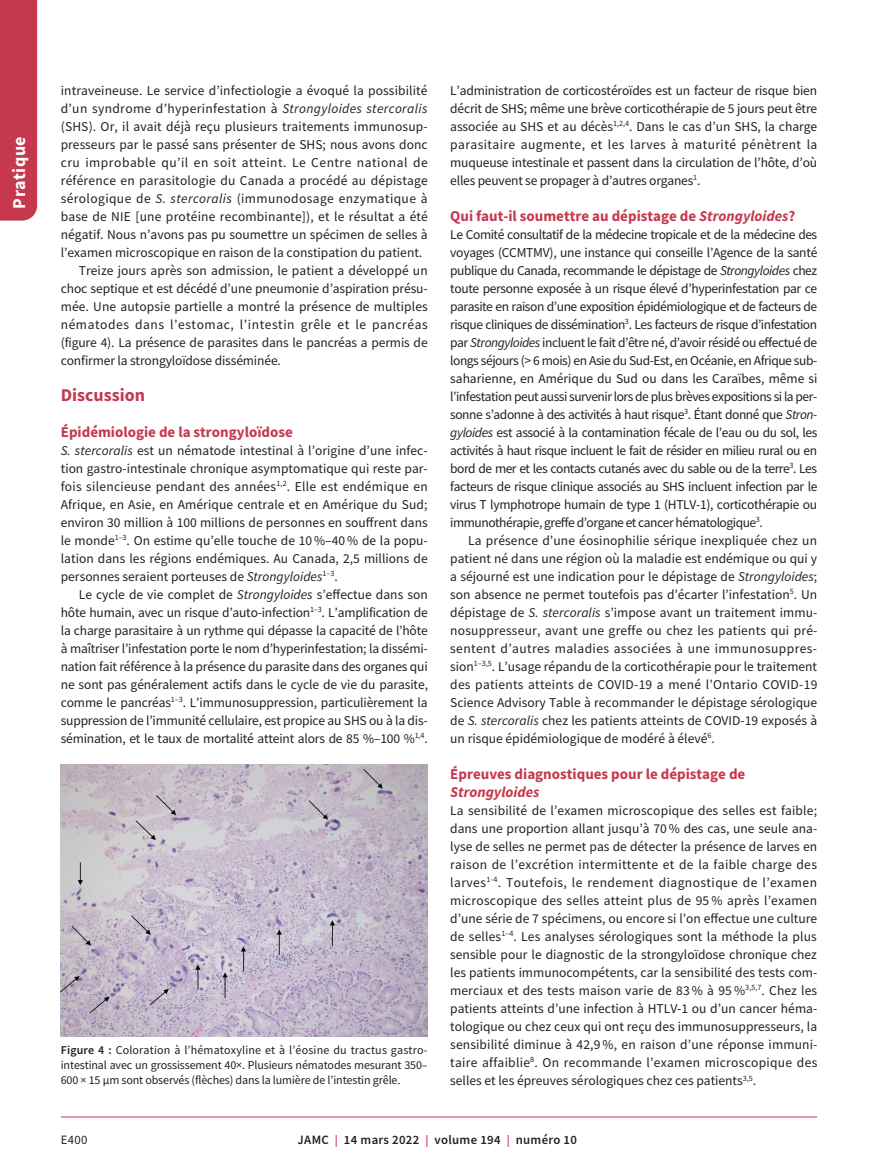
<style>
.page{position:relative;width:878px;height:1175px;background:#fff}
.page>*{position:absolute;margin:0;border:0;box-sizing:border-box;transform-origin:0 0}
.t1{font:700 18px "Source Sans Pro";color:#c5384e}
.t2{font:700 18px "Source Sans Pro";letter-spacing:.025em;color:#fff}
.t3{font:700 15px "Source Sans Pro";color:#c5384e}
.t4{font:italic 700 15px "Source Sans Pro";color:#c5384e}
.t5{font:13.5px/18px "Source Sans Pro";color:#231f20;text-align:justify}
.t6{font:13.5px "Source Sans Pro";letter-spacing:.04em;color:#231f20}
.t7{font:13.5px "Source Sans Pro";letter-spacing:.025em;color:#231f20}
.t8{font:13.5px "Source Sans Pro";letter-spacing:.03em;color:#231f20}
.t9{font:600 12.75px "Source Sans Pro";letter-spacing:.025em;color:#231f20}
.t10{font:12.75px "Source Sans Pro";color:#231f20}
.t11{font:12px/15px "Source Sans Pro";letter-spacing:-.01em;color:#231f20;text-align:justify}
.s1{font-style:italic}
.s2{font-weight:600}
.s3{font-size:12px;color:#c5384e}
</style>
<div class="page">
<div style="left:0;top:0;width:37px;height:220px;background:#c5384e"></div>
<hr style="left:61px;top:1116px;width:756px;height:1px;background:#c5384e">
<img style="left:61px;top:765px;width:366px;height:271px">
<h1 class="t2" style="left:7px;top:208px;width:74px;rotate:-90deg">Pratique</h1>
<p class="t5" style="left:61px;top:81px;width:368px">intraveineuse. Le service d’infectiologie a évoqué la possibilité</p>
<p class="t7" style="left:61px;top:99px;width:368px">d’un syndrome d’hyperinfestation à <span class="s1">Strongyloides stercoralis</span></p>
<p class="t5" style="left:61px;top:117px;width:368px">(SHS). Or, il avait déjà reçu plusieurs traitements immunosup-</p>
<p class="t5" style="left:61px;top:135px;width:368px">presseurs par le passé sans présenter de SHS; nous avons donc</p>
<p class="t6" style="left:61px;top:153px;width:368px">cru improbable qu’il en soit atteint. Le Centre national de</p>
<p class="t5" style="left:61px;top:171px;width:368px">référence en parasitologie du Canada a procédé au dépistage</p>
<p class="t8" style="left:61px;top:189px;width:368px">sérologique de <span class="s1">S. stercoralis</span> (immunodosage enzymatique à</p>
<p class="t5" style="left:61px;top:207px;width:369px">base de NIE [une protéine recombinante]), et le résultat a été</p>
<p class="t5" style="left:61px;top:225px;width:368px">négatif. Nous n’avons pas pu soumettre un spécimen de selles à</p>
<p class="t5" style="left:61px;top:243px;width:363px">l’examen microscopique en raison de la constipation du patient.</p>
<p class="t5" style="left:79px;top:261px;width:350px">Treize jours après son admission, le patient a développé un</p>
<p class="t5" style="left:61px;top:279px;width:368px">choc septique et est décédé d’une pneumonie d’aspiration présu-</p>
<p class="t5" style="left:61px;top:297px;width:368px">mée. Une autopsie partielle a montré la présence de multiples</p>
<p class="t6" style="left:61px;top:315px;width:368px">nématodes dans l’estomac, l’intestin grêle et le pancréas</p>
<p class="t5" style="left:61px;top:333px;width:368px">(figure 4). La présence de parasites dans le pancréas a permis de</p>
<p class="t5" style="left:61px;top:351px;width:222px">confirmer la strongyloïdose disséminée.</p>
<h1 class="t1" style="left:61px;top:382px;width:86px">Discussion</h1>
<p class="t3" style="left:61px;top:421px;width:233px">Épidémiologie de la strongyloïdose</p>
<p class="t5" style="left:61px;top:441px;width:368px"><span class="s1">S. stercoralis</span> est un nématode intestinal à l’origine d’une infec&shy;tion gastro-intestinale chronique asymptomatique qui reste par&shy;fois silencieuse pendant des années<sup>1,2</sup>. Elle est endémique en Afrique, en Asie, en Amérique centrale et en Amérique du Sud; environ 30 million à 100 millions de personnes en souffrent dans le monde<sup>1–3</sup>. On estime qu’elle touche de 10 %–40 % de la popu&shy;lation dans les régions endémiques. Au Canada, 2,5 millions de personnes seraient porteuses de <span class="s1">Strongyloides</span><sup>1–3</sup>.</p>
<p class="t5" style="left:61px;top:585px;width:369px;text-indent:18px">Le cycle de vie complet de <span class="s1">Strongyloides</span> s’effectue dans son hôte humain, avec un risque d’auto-infection<sup>1–3</sup>. L’amplification de la charge parasitaire à un rythme qui dépasse la capacité de l’hôte à maîtriser l’infestation porte le nom d’hyperinfestation; la dissémi&shy;nation fait référence à la présence du parasite dans des organes qui ne sont pas généralement actifs dans le cycle de vie du parasite, comme le pancréas<sup>1–3</sup>. L’immunosuppression, particulièrement la suppression de l’immunité cellulaire, est propice au SHS ou à la dis&shy;sémination, et le taux de mortalité atteint alors de 85 %–100 %<sup>1,4</sup>.</p>
<p class="t11" style="left:61px;top:1042px;width:368px"><span class="s2">Figure 4 :</span> Coloration à l’hématoxyline et à l’éosine du tractus gastro&shy;intestinal avec un grossissement 40×. Plusieurs nématodes mesurant 350– 600 × 15 µm sont observés (flèches) dans la lumière de l’intestin grêle.</p>
<p class="t5" style="left:450px;top:81px;width:368px">L’administration de corticostéroïdes est un facteur de risque bien décrit de SHS; même une brève corticothérapie de 5 jours peut être associée au SHS et au décès<sup>1,2,4</sup>. Dans le cas d’un SHS, la charge parasitaire augmente, et les larves à maturité pénètrent la muqueuse intestinale et passent dans la circulation de l’hôte, d’où elles peuvent se propager à d’autres organes<sup>1</sup>.</p>
<p class="t3" style="left:450px;top:205px;width:347px">Qui faut-il soumettre au dépistage de <span class="s1">Strongyloides</span>?</p>
<p class="t5" style="left:450px;top:225px;width:369px">Le Comité consultatif de la médecine tropicale et de la médecine des voyages (CCMTMV), une instance qui conseille l’Agence de la santé publique du Canada, recommande le dépistage de <span class="s1">Strongyloides</span> chez toute personne exposée à un risque élevé d’hyperinfestation par ce parasite en raison d’une exposition épidémiologique et de facteurs de risque cliniques de dissémination<sup>3</sup>. Les facteurs de risque d’infestation par <span class="s1">Strongyloides</span> incluent le fait d’être né, d’avoir résidé ou effectué de longs séjours (&gt; 6 mois) en Asie du Sud-Est, en Océanie, en Afrique sub&shy;saharienne, en Amérique du Sud ou dans les Caraïbes, même si l’infestation peut aussi survenir lors de plus brèves expositions si la per&shy;sonne s’adonne à des activités à haut risque<sup>3</sup>. Étant donné que <span class="s1">Stron&shy;gyloides</span> est associé à la contamination fécale de l’eau ou du sol, les activités à haut risque incluent le fait de résider en milieu rural ou en bord de mer et les contacts cutanés avec du sable ou de la terre<sup>3</sup>. Les facteurs de risque clinique associés au SHS incluent infection par le virus T lymphotrope humain de type 1 (HTLV-1), corticothérapie ou immunothérapie, greffe d’organe et cancer hématologique<sup>3</sup>.</p>
<p class="t5" style="left:450px;top:531px;width:368px;text-indent:18px">La présence d’une éosinophilie sérique inexpliquée chez un patient né dans une région où la maladie est endémique ou qui y a séjourné est une indication pour le dépistage de <span class="s1">Strongyloides</span>; son absence ne permet toutefois pas d’écarter l’infestation<sup>5</sup>. Un dépistage de <span class="s1">S. stercoralis</span> s’impose avant un traitement immu&shy;nosuppresseur, avant une greffe ou chez les patients qui pré&shy;sentent d’autres maladies associées à une immunosuppres&shy;sion<sup>1–3,5</sup>. L’usage répandu de la corticothérapie pour le traitement des patients atteints de COVID-19 a mené l’Ontario COVID-19<br>Science Advisory Table à recommander le dépistage sérologique de <span class="s1">S. stercoralis</span> chez les patients atteints de COVID-19 exposés à un risque épidémiologique de modéré à élevé<sup>6</sup>.</p>
<p class="t3" style="left:450px;top:763px;width:296px">Épreuves diagnostiques pour le dépistage de</p>
<p class="t4" style="left:450px;top:781px;width:91px">Strongyloides</p>
<p class="t5" style="left:450px;top:801px;width:368px">La sensibilité de l’examen microscopique des selles est faible; dans une proportion allant jusqu’à 70 % des cas, une seule ana&shy;lyse de selles ne permet pas de détecter la présence de larves en raison de l’excrétion intermittente et de la faible charge des larves<sup>1-4</sup>. Toutefois, le rendement diagnostique de l’examen microscopique des selles atteint plus de 95 % après l’examen d’une série de 7 spécimens, ou encore si l’on effectue une culture de selles<sup>1–4</sup>. Les analyses sérologiques sont la méthode la plus sensible pour le diagnostic de la strongyloïdose chronique chez les patients immunocompétents, car la sensibilité des tests com&shy;merciaux et des tests maison varie de 83 % à 95 %<sup>3,5,7</sup>. Chez les patients atteints d’une infection à HTLV-1 ou d’un cancer héma&shy;tologique ou chez ceux qui ont reçu des immunosuppresseurs, la sensibilité diminue à 42,9 %, en raison d’une réponse immuni&shy;taire affaiblie<sup>8</sup>. On recommande l’examen microscopique des selles et les épreuves sérologiques chez ces patients<sup>3,5</sup>.</p>
<p class="t10" style="left:61px;top:1132px;width:28px">E400</p>
<p class="t9" style="left:297px;top:1131px;width:281px">JAMC <span class="s3">|</span> 14 mars 2022 <span class="s3">|</span> volume 194 <span class="s3">|</span> numéro 10</p>
</div>
